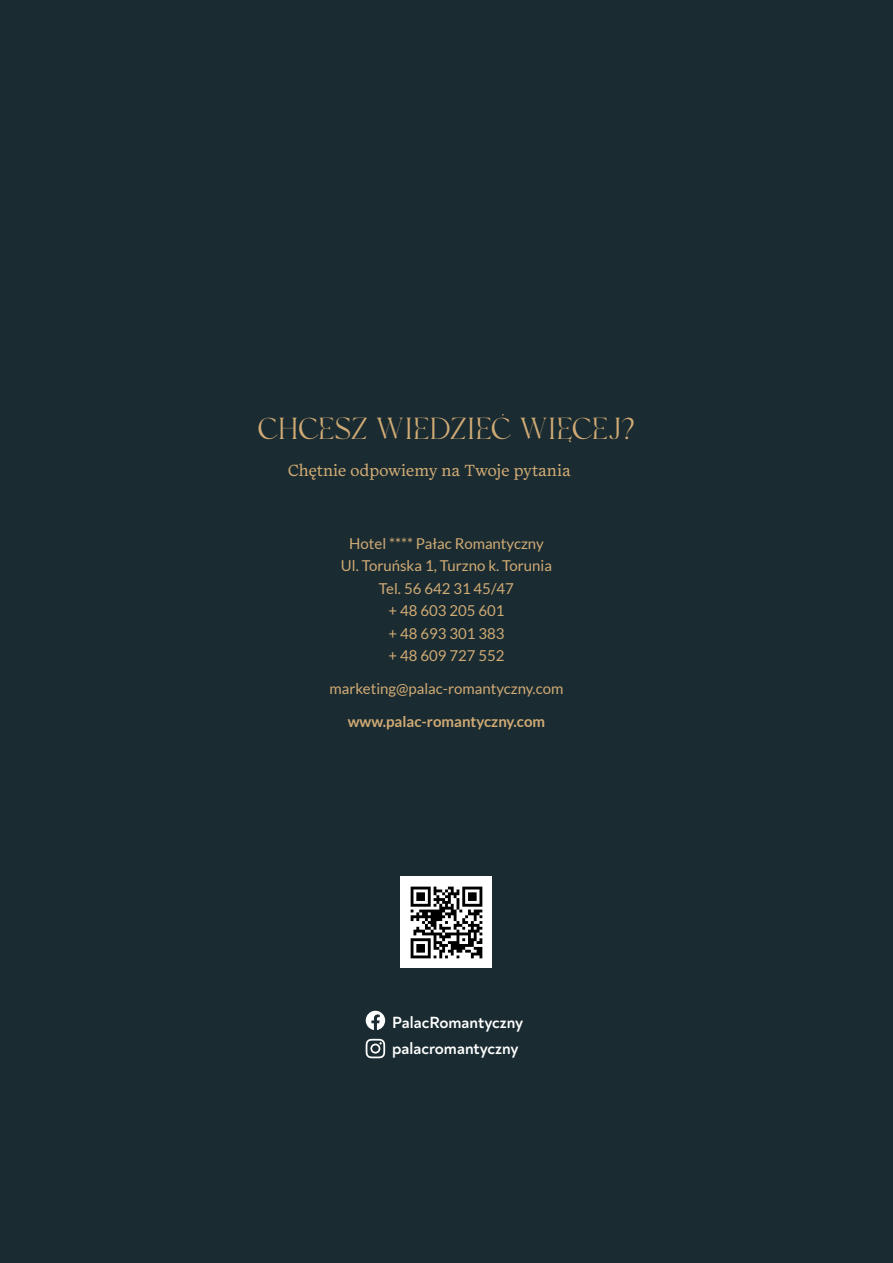
<style>
.page{position:relative;width:893px;height:1263px;background:#1a2b31}
.page>*{position:absolute;margin:0;border:0;box-sizing:border-box;transform-origin:0 0}
.t1{font:43.5px "Bulgari";letter-spacing:-.02em;color:#d1ab75}
.t2{font:300 18px "Tiffin Latin VF";color:#d1ab75}
.t3{font:700 16.5px/26.4px "Noah";color:#fff}
.t4{font:15px/22.5px "Lato";color:#d1ab75;text-align:center}
.t5{font:700 15px "Lato";color:#d1ab75}
</style>
<div class="page">
<div style="left:401px;top:877px;width:91px;height:91px;background:#fff"></div>
<svg style="left:411px;top:887px;width:71px;height:71px"></svg>
<svg style="left:364px;top:1011px;width:21px;height:47px"></svg>
<h1 class="t1" style="left:257px;top:409px;width:380px">CHCESZ WIEDZIEĆ WIĘCEJ?</h1>
<p class="t2" style="left:288px;top:459px;width:284px">Chętnie odpowiemy na Twoje pytania</p>
<p class="t4" style="left:341px;top:532px;width:213px">Hotel **** Pałac Romantyczny<br>Ul. Toruńska 1, Turzno k. Torunia<br>Tel. 56 642 31 45/47<br>+ 48 603 205 601<br>+ 48 693 301 383<br>+ 48 609 727 552</p>
<p class="t4" style="left:330px;top:677px;width:235px">marketing@palac-romantyczny.com</p>
<p class="t5" style="left:348px;top:713px;width:199px">www.palac-romantyczny.com</p>
<p class="t3" style="left:392px;top:1009px;width:132px">PalacRomantyczny palacromantyczny</p>
</div>
